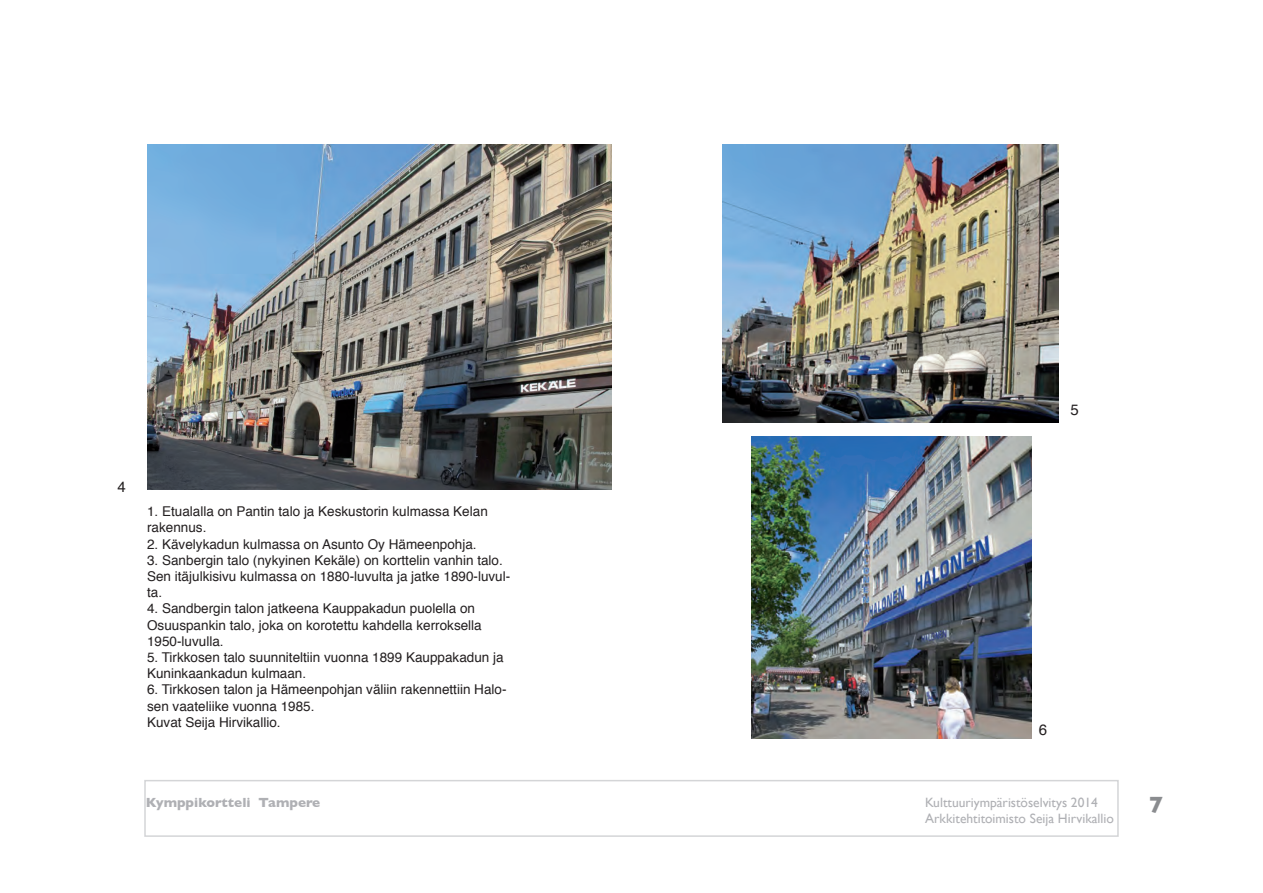
<style>
.page{position:relative;width:1263px;height:893px;background:#fff}
.page>*{position:absolute;margin:0;border:0;box-sizing:border-box;transform-origin:0 0}
.t1{font:700 24px "Gill Sans";color:#8a8c8f}
.t2{font:15px "Helvetica";color:#231f20}
.t3{font:13.5px/16.2px "Helvetica";color:#231f20}
.t4{font:13.5px/16.2px "Gill Sans";color:#afb0b4}
.t5{font:700 13.5px "Gill Sans";color:#afb0b4}
</style>
<div class="page">
<div style="left:144px;top:780px;width:975px;height:57px;border:2px solid #d4d5d7"></div>
<img style="left:722px;top:145px;width:336px;height:277px">
<img style="left:147px;top:145px;width:464px;height:344px">
<img style="left:751px;top:437px;width:281px;height:302px">
<p class="t2" style="left:1070px;top:398px;width:10px">5</p>
<p class="t2" style="left:117px;top:475px;width:10px">4</p>
<p class="t3" style="left:147px;top:504px;width:342px">1. Etualalla on Pantin talo ja Keskustorin kulmassa Kelan rakennus.</p>
<p class="t3" style="left:147px;top:536px;width:331px">2. Kävelykadun kulmassa on Asunto Oy Hämeenpohja.</p>
<p class="t3" style="left:147px;top:552px;width:365px">3. Sanbergin talo (nykyinen Kekäle) on korttelin vanhin talo.<br>Sen itäjulkisivu kulmassa on 1880-luvulta ja jatke 1890-luvul&shy;ta.</p>
<p class="t3" style="left:147px;top:601px;width:336px">4. Sandbergin talon jatkeena Kauppakadun puolella on<br>Osuuspankin talo, joka on korotettu kahdella kerroksella<br>1950-luvulla.</p>
<p class="t3" style="left:147px;top:649px;width:358px">5. Tirkkosen talo suunniteltiin vuonna 1899 Kauppakadun ja<br>Kuninkaankadun kulmaan.</p>
<p class="t3" style="left:147px;top:682px;width:361px">6. Tirkkosen talon ja Hämeenpohjan väliin rakennettiin Halo&shy;sen vaateliike vuonna 1985.<br>Kuvat Seija Hirvikallio.</p>
<p class="t2" style="left:1039px;top:718px;width:10px">6</p>
<p class="t5" style="left:146px;top:794px;width:176px">Kymppikortteli Tampere</p>
<p class="t4" style="left:925px;top:794px;width:190px">Kulttuuriympäristöselvitys 2014<br>Arkkitehtitoimisto Seija Hirvikallio</p>
<h1 class="t1" style="left:1149px;top:791px;width:16px">7</h1>
</div>
